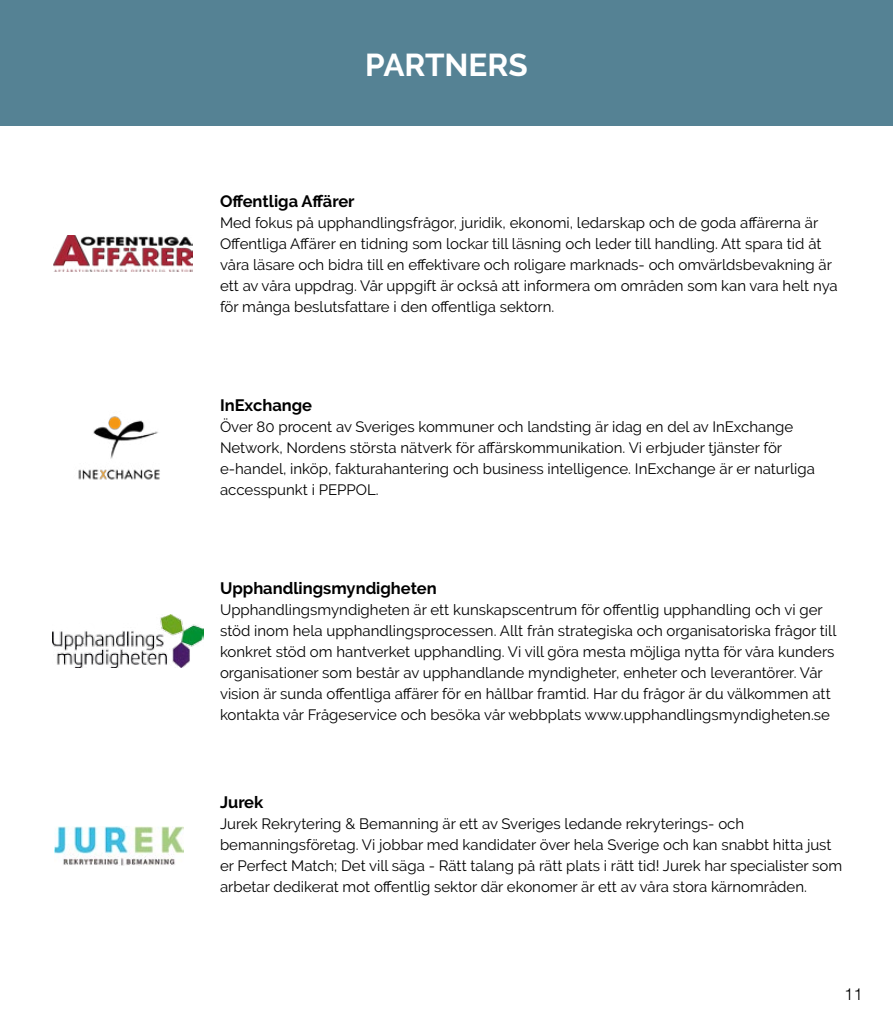
<style>
.page{position:relative;width:893px;height:1021px;background:#fff}
.page>*{position:absolute;margin:0;border:0;box-sizing:border-box;transform-origin:0 0}
.t1{font:700 31.5px "Raleway";color:#fff}
.t2{font:700 16.5px "Raleway";color:#000}
.t3{font:300 16.5px "Helvetica";color:#000}
.t4{font:15px/21px "Raleway";color:#000}
</style>
<div class="page">
<div style="left:0;top:0;width:893px;height:126px;background:#558294"></div>
<img style="left:53px;top:235px;width:139px;height:36px">
<img style="left:78px;top:416px;width:82px;height:64px">
<img style="left:53px;top:614px;width:150px;height:53px">
<img style="left:54px;top:827px;width:129px;height:38px">
<hr style="left:892px;top:544px;width:1px;height:402px;background:#558294">
<h1 class="t1" style="left:365px;top:47px;width:164px">PARTNERS</h1>
<p class="t2" style="left:220px;top:192px;width:136px">Offentliga Affärer</p>
<p class="t4" style="left:220px;top:212px;width:619px">Med fokus på upphandlingsfrågor, juridik, ekonomi, ledarskap och de goda affärerna är Offentliga Affärer en tidning som lockar till läsning och leder till handling. Att spara tid åt våra läsare och bidra till en effektivare och roligare marknads- och omvärldsbevakning är ett av våra uppdrag. Vår uppgift är också att informera om områden som kan vara helt nya för många beslutsfattare i den offentliga sektorn.</p>
<p class="t2" style="left:220px;top:396px;width:94px">InExchange</p>
<p class="t4" style="left:220px;top:416px;width:596px">Över 80 procent av Sveriges kommuner och landsting är idag en del av InExchange Network, Nordens största nätverk för affärskommunikation. Vi erbjuder tjänster för e-handel, inköp, fakturahantering och business intelligence. InExchange är er naturliga accesspunkt i PEPPOL.</p>
<p class="t2" style="left:220px;top:578px;width:218px">Upphandlingsmyndigheten</p>
<p class="t4" style="left:220px;top:599px;width:618px">Upphandlingsmyndigheten är ett kunskapscentrum för offentlig upphandling och vi ger stöd inom hela upphandlingsprocessen. Allt från strategiska och organisatoriska frågor till konkret stöd om hantverket upphandling. Vi vill göra mesta möjliga nytta för våra kunders organisationer som består av upphandlande myndigheter, enheter och leverantörer. Vår vision är sunda offentliga affärer för en hållbar framtid. Har du frågor är du välkommen att kontakta vår Frågeservice och besöka vår webbplats www.upphandlingsmyndigheten.se</p>
<p class="t2" style="left:220px;top:792px;width:45px">Jurek</p>
<p class="t4" style="left:220px;top:812px;width:624px">Jurek Rekrytering &amp; Bemanning är ett av Sveriges ledande rekryterings- och bemanningsföretag. Vi jobbar med kandidater över hela Sverige och kan snabbt hitta just er Perfect Match; Det vill säga - Rätt talang på rätt plats i rätt tid! Jurek har specialister som arbetar dedikerat mot offentlig sektor där ekonomer är ett av våra stora kärnområden.</p>
<p class="t3" style="left:844px;top:979px;width:20px">11</p>
</div>
